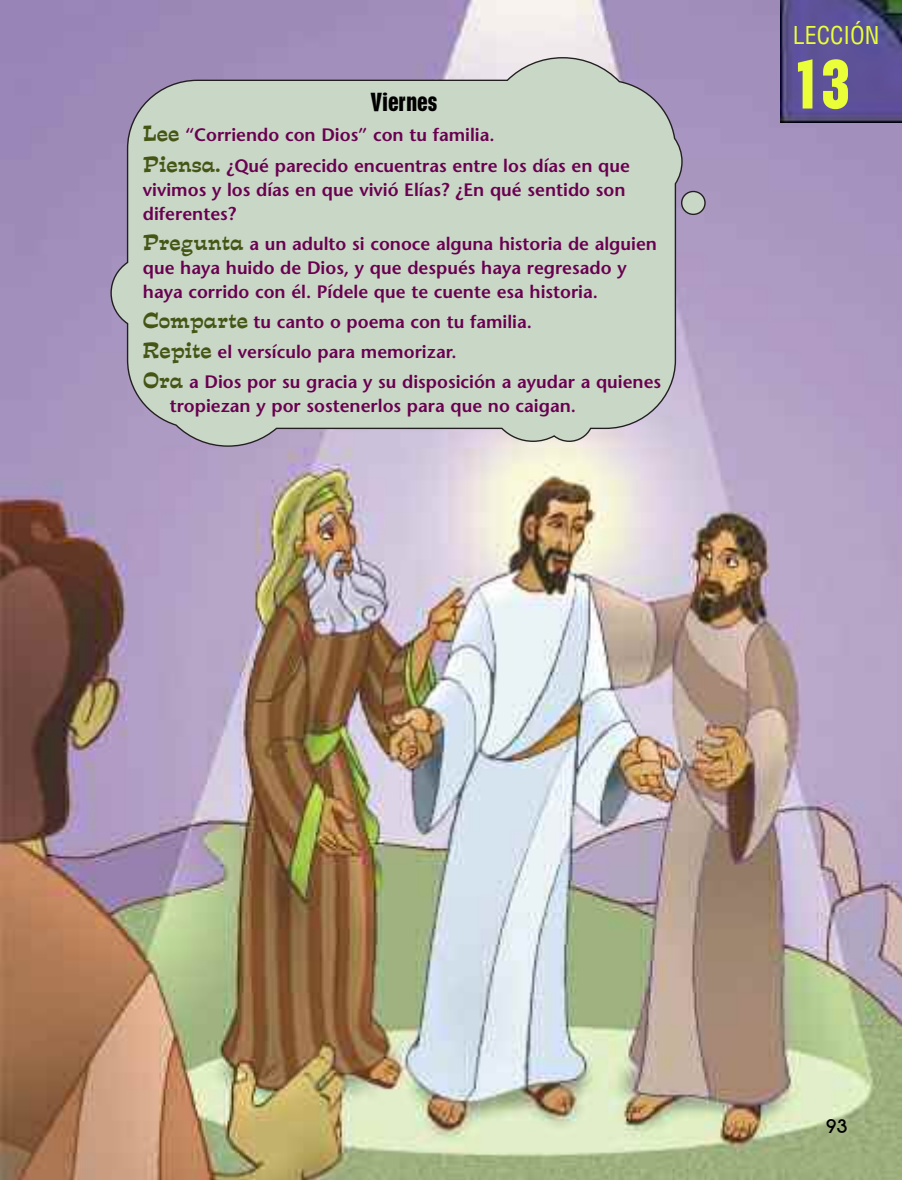
<style>
.page{position:relative;width:902px;height:1180px;background:#fff}
.page>*{position:absolute;margin:0;border:0;box-sizing:border-box;transform-origin:0 0}
.t1{font:700 condensed 64px "Placard";color:#ebff38}
.t2{font:700 condensed 24px "Placard";color:#000}
.t3{font:condensed 24px "Helvetica";color:#ebff38}
.t4{font:700 20px "New Garden";color:#000}
.t5{font:600 18px/30px "Stone Sans";color:#690050}
.s1{font-family:"Estro Font";font-weight:400;font-size:20px;color:#445514}
</style>
<div class="page">
<img style="left:0;top:0;width:901px;height:1179px">
<svg style="left:675px;top:55px;width:37px;height:23px"></svg>
<svg style="left:110px;top:56px;width:573px;height:391px;background:#c4cdc5"></svg>
<div style="left:681px;top:191px;width:24px;height:23px;background:#c9d7c7;border-radius:50%"></div>
<div style="left:681px;top:191px;width:24px;height:24px;border:1px solid #231f20;border-radius:50%"></div>
<img style="left:780px;top:0;width:121px;height:122px">
<h2 class="t2" style="left:370px;top:93px;width:68px">Viernes</h2>
<p class="t5" style="left:143px;top:122px;width:488px"><span class="s1">Lee</span> “Corriendo con Dios” con tu familia.<br><span class="s1">Piensa.</span> ¿Qué parecido encuentras entre los días en que</p>
<p class="t5" style="left:143px;top:179px;width:484px;line-height:24px">vivimos y los días en que vivió Elías? ¿En qué sentido son diferentes?</p>
<p class="t5" style="left:143px;top:233px;width:515px;line-height:24px"><span class="s1">Pregunta</span> a un adulto si conoce alguna historia de alguien que haya huido de Dios, y que después haya regresado y haya corrido con él. Pídele que te cuente esa historia.</p>
<p class="t5" style="left:143px;top:308px;width:520px"><span class="s1">Comparte</span> tu canto o poema con tu familia.<br><span class="s1">Repite</span> el versículo para memorizar.<br><span class="s1">Ora</span> a Dios por su gracia y su disposición a ayudar a quienes</p>
<p class="t5" style="left:170px;top:392px;width:408px">tropiezan y por sostenerlos para que no caigan.</p>
<h2 class="t3" style="left:792px;top:22px;width:88px">LECCIÓN</h2>
<h1 class="t1" style="left:792px;top:60px;width:59px">13</h1>
<p class="t4" style="left:825px;top:1114px;width:23px">93</p>
</div>
